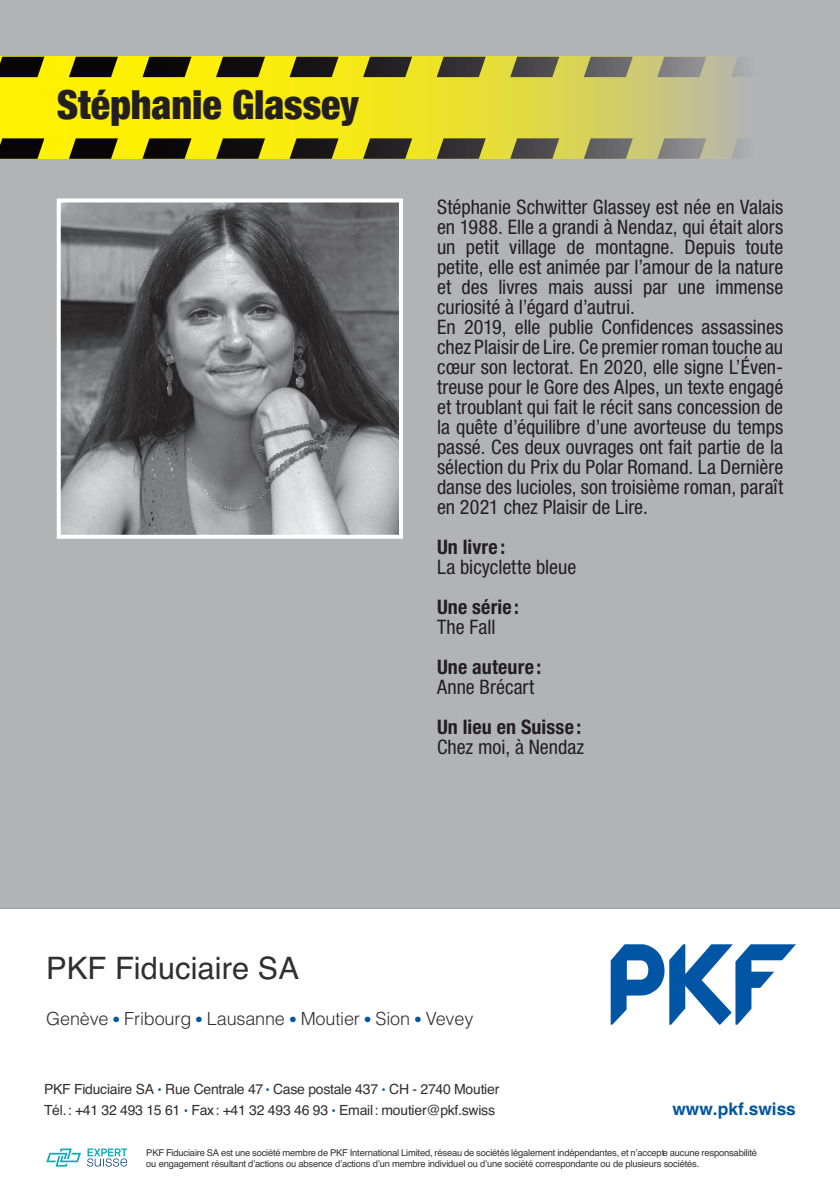
<style>
.page{position:relative;width:840px;height:1191px;background:#fff}
.page>*{position:absolute;margin:0;border:0;box-sizing:border-box;transform-origin:0 0}
.t1{font:900 condensed 40px "Helvetica Neue";color:#231f20}
.t2{font:31px "Helvetica";color:#312f30}
.t3{font:condensed 20px/20px "Helvetica Neue";color:#231f20}
.t4{font:700 condensed 20px "Helvetica Neue";letter-spacing:.01em;color:#231f20}
.t5{font:300 18px "Helvetica";letter-spacing:-.01em;color:#312f30}
.t6{font:700 17.4px "Helvetica";color:#0155a5}
.t7{font:14px/21px "Helvetica";letter-spacing:-.02em;color:#312f30}
.t8{font:9.4px/11px "Helvetica";letter-spacing:-.02em;color:#312f30}
.s1{font-size:15.4px;color:#0155a5}
.s2{font-size:12.2px;color:#0155a5}
</style>
<div class="page">
<hr style="left:0;top:906px;width:839px;height:2px;background:#231f20">
<svg style="left:610px;top:944px;width:185px;height:80px"></svg>
<svg style="left:87px;top:1148px;width:40px;height:18px"></svg>
<svg style="left:46px;top:1148px;width:35px;height:18px"></svg>
<div style="left:0;top:0;width:839px;height:907px;background:#b2b3b7"></div>
<svg style="left:0;top:57px;width:738px;height:102px;background:#eae02e"></svg>
<svg style="left:0;top:57px;width:44px;height:20px"></svg>
<svg style="left:69px;top:57px;width:49px;height:20px"></svg>
<svg style="left:142px;top:57px;width:49px;height:20px"></svg>
<svg style="left:216px;top:57px;width:49px;height:20px"></svg>
<svg style="left:289px;top:57px;width:49px;height:20px"></svg>
<svg style="left:363px;top:57px;width:49px;height:20px"></svg>
<svg style="left:436px;top:57px;width:49px;height:20px"></svg>
<svg style="left:510px;top:57px;width:49px;height:20px"></svg>
<svg style="left:583px;top:57px;width:49px;height:20px"></svg>
<svg style="left:657px;top:57px;width:49px;height:20px"></svg>
<svg style="left:730px;top:57px;width:8px;height:20px"></svg>
<svg style="left:0;top:138px;width:44px;height:21px"></svg>
<svg style="left:69px;top:138px;width:49px;height:21px"></svg>
<svg style="left:142px;top:138px;width:49px;height:21px"></svg>
<svg style="left:216px;top:138px;width:49px;height:21px"></svg>
<svg style="left:289px;top:138px;width:49px;height:21px"></svg>
<svg style="left:363px;top:138px;width:49px;height:21px"></svg>
<svg style="left:436px;top:138px;width:49px;height:21px"></svg>
<svg style="left:510px;top:138px;width:49px;height:21px"></svg>
<svg style="left:583px;top:138px;width:49px;height:21px"></svg>
<svg style="left:657px;top:138px;width:49px;height:21px"></svg>
<svg style="left:730px;top:138px;width:8px;height:21px"></svg>
<img style="left:62px;top:203px;width:336px;height:331px">
<div style="left:57px;top:198px;width:346px;height:341px;border:4px solid #fff"></div>
<h1 class="t1" style="left:57px;top:71px;width:303px">Stéphanie Glassey</h1>
<p class="t3" style="left:437px;top:197px;width:347px">Stéphanie Schwitter Glassey est née en Valais en 1988. Elle a grandi à Nendaz, qui était alors un petit village de montagne. Depuis toute petite, elle est animée par l’amour de la nature et des livres mais aussi par une immense curiosité à l’égard d’autrui.<br>En 2019, elle publie Confidences assassines chez Plaisir de Lire. Ce premier roman touche au cœur son lectorat. En 2020, elle signe L’Éven&shy;treuse pour le Gore des Alpes, un texte engagé et troublant qui fait le récit sans concession de la quête d’équilibre d’une avorteuse du temps passé. Ces deux ouvrages ont fait partie de la sélection du Prix du Polar Romand. La Dernière danse des lucioles, son troisième roman, paraît en 2021 chez Plaisir de Lire.</p>
<p class="t4" style="left:437px;top:535px;width:70px">Un livre :</p>
<p class="t3" style="left:437px;top:557px;width:141px">La bicyclette bleue</p>
<p class="t4" style="left:437px;top:595px;width:83px">Une série :</p>
<p class="t3" style="left:437px;top:617px;width:60px">The Fall</p>
<p class="t4" style="left:437px;top:655px;width:106px">Une auteure :</p>
<p class="t3" style="left:437px;top:677px;width:99px">Anne Brécart</p>
<p class="t4" style="left:437px;top:715px;width:146px">Un lieu en Suisse :</p>
<p class="t3" style="left:437px;top:737px;width:149px">Chez moi, à Nendaz</p>
<h2 class="t2" style="left:46px;top:943px;width:254px">PKF Fiduciaire SA</h2>
<p class="t5" style="left:46px;top:1003px;width:428px">Genève <span class="s1">•</span> Fribourg <span class="s1">•</span> Lausanne <span class="s1">•</span> Moutier <span class="s1">•</span> Sion <span class="s1">•</span> Vevey</p>
<p class="t7" style="left:44px;top:1079px;width:456px">PKF Fiduciaire SA <span class="s2">•</span> Rue Centrale 47 <span class="s2">•</span> Case postale 437 <span class="s2">•</span> CH - 2740 Moutier<br>Tél. : +41 32 493 15 61 <span class="s2">•</span> Fax : +41 32 493 46 93 <span class="s2">•</span> Email : moutier@pkf.swiss</p>
<p class="t6" style="left:672px;top:1094px;width:125px">www.pkf.swiss</p>
<p class="t8" style="left:146px;top:1147px;width:612px">PKF Fiduciaire SA est une société membre de PKF International Limited, réseau de sociétés légalement indépendantes, et n’accepte aucune responsabilité ou engagement résultant d’actions ou absence d’actions d’un membre individuel ou d’une société correspondante ou de plusieurs sociétés.</p>
</div>
